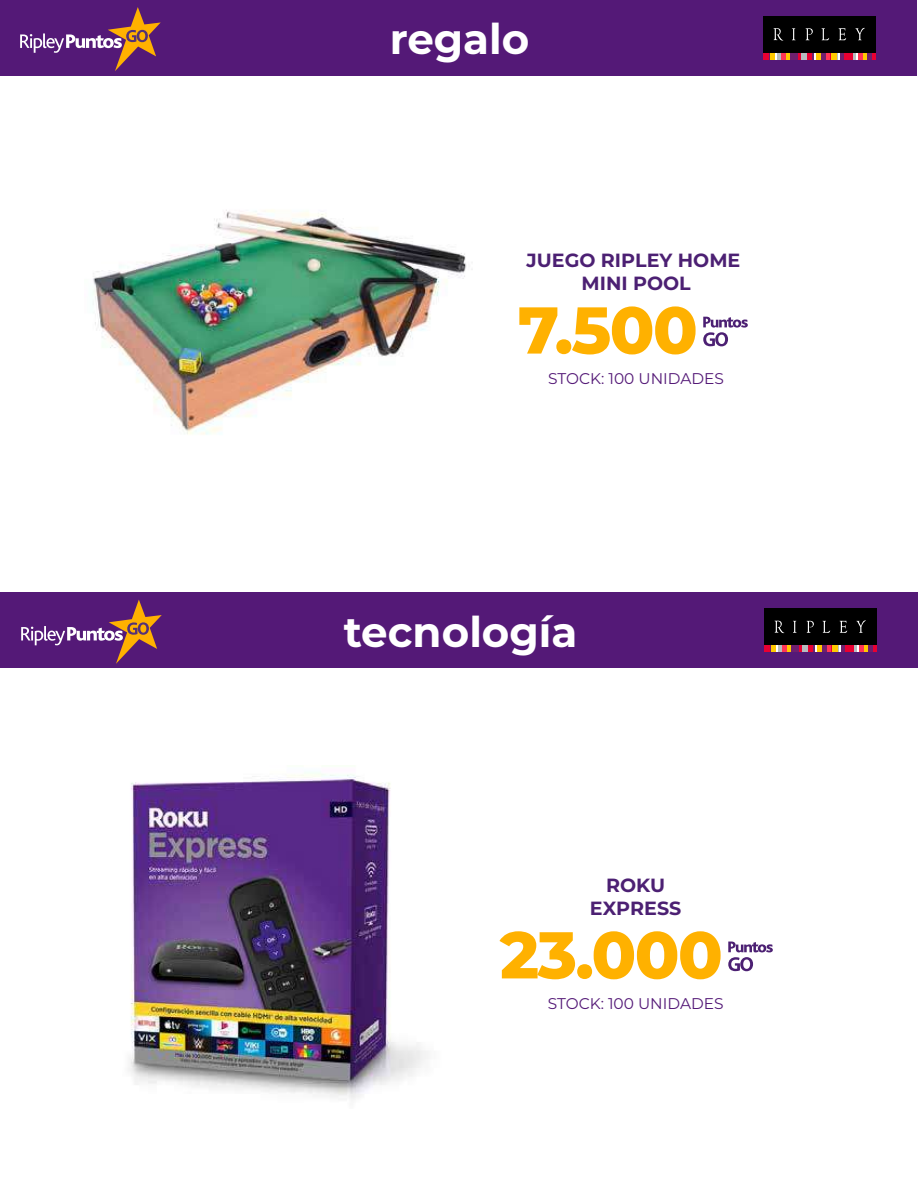
<style>
.page{position:relative;width:918px;height:1188px;background:#fff}
.page>*{position:absolute;margin:0;border:0;box-sizing:border-box;transform-origin:0 0}
.t1{font:800 66px "Montserrat";letter-spacing:-.025em;color:#ffb100}
.t2{font:700 42.3px "Montserrat";color:#fff}
.t3{font:700 19.05px/23.1px "Montserrat";color:#4c2073;text-align:center}
.t4{font:15.45px "Montserrat";color:#541977}
</style>
<div class="page">
<div style="left:1px;top:593px;width:917px;height:75px;background:#541977"></div>
<svg style="left:21px;top:600px;width:141px;height:64px"></svg>
<div style="left:764px;top:608px;width:112px;height:44px;background:#000"></div>
<svg style="left:793px;top:621px;width:4px;height:12px"></svg>
<svg style="left:807px;top:621px;width:7px;height:12px"></svg>
<svg style="left:823px;top:621px;width:7px;height:12px"></svg>
<svg style="left:840px;top:621px;width:7px;height:12px"></svg>
<svg style="left:856px;top:620px;width:10px;height:13px"></svg>
<svg style="left:775px;top:621px;width:9px;height:12px"></svg>
<div style="left:791px;top:645px;width:8px;height:7px;background:#6e206e"></div>
<svg style="left:764px;top:645px;width:27px;height:7px"></svg>
<div style="left:845px;top:645px;width:9px;height:7px;background:#e90032"></div>
<svg style="left:799px;top:645px;width:46px;height:7px"></svg>
<svg style="left:854px;top:645px;width:22px;height:7px"></svg>
<svg style="left:728px;top:942px;width:45px;height:29px"></svg>
<img style="left:128px;top:773px;width:300px;height:327px">
<svg style="left:703px;top:317px;width:45px;height:29px"></svg>
<img style="left:92px;top:210px;width:375px;height:225px">
<div style="left:0;top:0;width:917px;height:75px;background:#541977"></div>
<svg style="left:20px;top:7px;width:141px;height:64px"></svg>
<div style="left:763px;top:16px;width:112px;height:44px;background:#000"></div>
<svg style="left:792px;top:28px;width:4px;height:12px"></svg>
<svg style="left:806px;top:28px;width:7px;height:12px"></svg>
<svg style="left:822px;top:28px;width:7px;height:12px"></svg>
<svg style="left:839px;top:28px;width:7px;height:12px"></svg>
<svg style="left:855px;top:28px;width:10px;height:12px"></svg>
<svg style="left:774px;top:28px;width:9px;height:13px"></svg>
<div style="left:790px;top:53px;width:8px;height:7px;background:#6e206e"></div>
<svg style="left:763px;top:53px;width:27px;height:7px"></svg>
<div style="left:844px;top:53px;width:9px;height:7px;background:#e90032"></div>
<svg style="left:798px;top:53px;width:46px;height:7px"></svg>
<svg style="left:853px;top:53px;width:22px;height:7px"></svg>
<h2 class="t2" style="left:390px;top:9px;width:141px">regalo</h2>
<p class="t3" style="left:527px;top:248px;width:215px">JUEGO RIPLEY HOME<br>MINI POOL</p>
<h1 class="t1" style="left:518px;top:282px;width:181px">7.500</h1>
<p class="t4" style="left:548px;top:368px;width:177px">STOCK: 100 UNIDADES</p>
<h2 class="t2" style="left:344px;top:601px;width:235px">tecnología</h2>
<p class="t3" style="left:590px;top:873px;width:93px">ROKU<br>EXPRESS</p>
<h1 class="t1" style="left:500px;top:907px;width:224px">23.000</h1>
<p class="t4" style="left:548px;top:993px;width:177px">STOCK: 100 UNIDADES</p>
</div>
